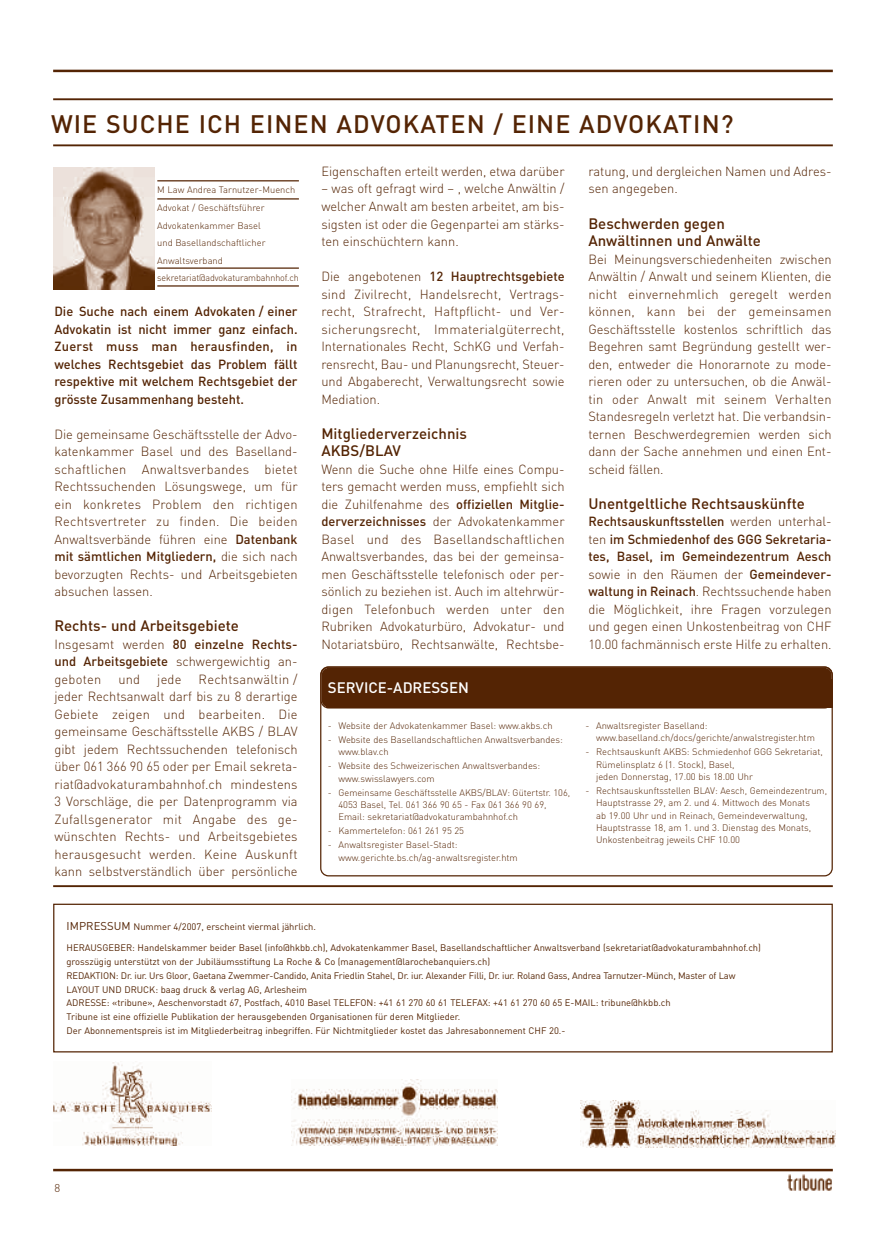
<style>
.page{position:relative;width:886px;height:1241px;background:#fff}
.page>*{position:absolute;margin:0;border:0;box-sizing:border-box;transform-origin:0 0}
.t1{font:500 25px "DIN";letter-spacing:.04em;color:#542404}
.t2{font:500 15px/17.5px "DIN";color:#542404}
.t3{font:500 15px "DIN";color:#fff}
.t4{font:300 13.12px/17.5px "DIN";color:#542404;text-align:justify}
.t5{font:500 13.12px/17.5px "DIN";color:#542404;text-align:justify}
.t6{font:300 11.25px "DIN";color:#542404}
.t7{font:300 9.38px/12.2px "DIN";color:#542404}
.t8{font:9.38px/13.8px "DIN";color:#542404}
.s1{font-weight:500}
.s2{font-size:11.25px}
</style>
<div class="page">
<hr style="left:53px;top:70px;width:780px;height:2px;background:#542404">
<hr style="left:53px;top:1168px;width:780px;height:3px;background:#542404">
<img style="left:787px;top:1174px;width:45px;height:17px">
<hr style="left:53px;top:98px;width:780px;height:2px;background:#542404">
<hr style="left:53px;top:144px;width:780px;height:2px;background:#542404">
<div style="left:53px;top:903px;width:780px;height:149px;border:1px solid #542404"></div>
<hr style="left:53px;top:885px;width:780px;height:1px;background:#542404">
<img style="left:53px;top:1062px;width:159px;height:83px">
<img style="left:292px;top:1079px;width:206px;height:66px">
<img style="left:580px;top:1100px;width:255px;height:47px">
<img style="left:53px;top:167px;width:101px;height:123px">
<hr style="left:157px;top:180px;width:142px;height:1px;background:#542404">
<hr style="left:157px;top:198px;width:142px;height:1px;background:#542404">
<hr style="left:157px;top:267px;width:142px;height:2px;background:#542404">
<hr style="left:157px;top:285px;width:142px;height:1px;background:#542404">
<svg style="left:320px;top:708px;width:513px;height:168px"></svg>
<svg style="left:320px;top:666px;width:513px;height:42px;background:#572909"></svg>
<div style="left:327px;top:720px;width:502px;height:152px;background:#fff"></div>
<div style="left:327px;top:679px;width:506px;height:28px;background:#542404"></div>
<h1 class="t1" style="left:51px;top:115px;width:684px">WIE SUCHE ICH EINEN ADVOKATEN / EINE ADVOKATIN?</h1>
<p class="t7" style="left:157px;top:182px;width:143px;line-height:17.5px">M Law Andrea Tarnutzer-Muench<br>Advokat / Geschäftsführer<br>Advokatenkammer Basel<br>und Basellandschaftlicher<br>Anwaltsverband sekretariat@advokaturambahnhof.ch</p>
<p class="t5" style="left:54px;top:304px;width:245px">Die Suche nach einem Advokaten / einer Advokatin ist nicht immer ganz einfach.<br>Zuerst muss man herausfinden, in welches Rechtsgebiet das Problem fällt respektive mit welchem Rechtsgebiet der grösste Zusammenhang besteht.</p>
<p class="t4" style="left:54px;top:426px;width:245px">Die gemeinsame Geschäftsstelle der Advo&shy;katenkammer Basel und des Baselland&shy;schaftlichen Anwaltsverbandes bietet Rechtssuchenden Lösungswege, um für ein konkretes Problem den richtigen Rechtsvertreter zu finden. Die beiden Anwaltsverbände führen eine <span class="s1">Datenbank mit sämtlichen Mitgliedern,</span> die sich nach bevorzugten Rechts- und Arbeitsgebieten absuchen lassen.</p>
<p class="t2" style="left:54px;top:618px;width:186px">Rechts- und Arbeitsgebiete</p>
<p class="t4" style="left:54px;top:636px;width:245px">Insgesamt werden <span class="s1">80 einzelne Rechts&shy;und Arbeitsgebiete</span> schwergewichtig an&shy;geboten</p>
<p class="t4" style="left:54px;top:671px;width:245px;text-indent:144px">Rechtsanwältin / jeder Rechtsanwalt darf bis zu 8 derartige Gebiete zeigen und bearbeiten. Die gemeinsame Geschäftsstelle AKBS / BLAV gibt jedem Rechtssuchenden telefonisch über 061 366 90 65 oder per Email sekreta&shy;riat@advokaturambahnhof.ch mindestens 3 Vorschläge, die per Datenprogramm via Zufallsgenerator mit Angabe des ge&shy;wünschten Rechts- und Arbeitsgebietes herausgesucht werden. Keine Auskunft kann selbstverständlich über persönliche</p>
<p class="t4" style="left:118px;top:671px;width:23px">und</p>
<p class="t4" style="left:157px;top:671px;width:26px">jede</p>
<p class="t4" style="left:321px;top:164px;width:245px">Eigenschaften erteilt werden, etwa darüber</p>
<p class="t4" style="left:321px;top:181px;width:245px">– was oft gefragt wird – , welche Anwältin / welcher Anwalt am besten arbeitet, am bis&shy;sigsten ist oder die Gegenpartei am stärks&shy;ten einschüchtern kann.</p>
<p class="t4" style="left:321px;top:269px;width:245px">Die angebotenen <span class="s1">12 Hauptrechtsgebiete </span>sind Zivilrecht, Handelsrecht, Vertrags&shy;recht, Strafrecht, Haftpflicht- und Ver&shy;sicherungsrecht, Immaterialgüterrecht, Internationales Recht, SchKG und Verfah&shy;rensrecht, Bau- und Planungsrecht, Steuer&shy;und Abgaberecht, Verwaltungsrecht sowie Mediation.</p>
<p class="t2" style="left:321px;top:426px;width:147px">Mitgliederverzeichnis<br>AKBS/BLAV</p>
<p class="t4" style="left:321px;top:461px;width:245px">Wenn die Suche ohne Hilfe eines Compu&shy;ters gemacht werden muss, empfiehlt sich die Zuhilfenahme des <span class="s1">offiziellen Mitglie&shy;derverzeichnisses</span> der Advokatenkammer Basel und des Basellandschaftlichen Anwaltsverbandes, das bei der gemeinsa&shy;men Geschäftsstelle telefonisch oder per&shy;sönlich zu beziehen ist. Auch im altehrwür&shy;digen Telefonbuch werden unter den Rubriken Advokaturbüro, Advokatur- und Notariatsbüro, Rechtsanwälte, Rechtsbe-</p>
<p class="t3" style="left:328px;top:681px;width:143px">SERVICE-ADRESSEN</p>
<p class="t7" style="left:328px;top:720px;width:226px">- Website der Advokatenkammer Basel: www.akbs.ch</p>
<p class="t7" style="left:338px;top:734px;width:226px;text-indent:-11px">- Website des Basellandschaftlichen Anwaltsverbandes: www.blav.ch</p>
<p class="t7" style="left:338px;top:761px;width:203px;text-indent:-11px">- Website des Schweizerischen Anwaltsverbandes: www.swisslawyers.com</p>
<p class="t7" style="left:338px;top:787px;width:233px;text-indent:-11px">- Gemeinsame Geschäftsstelle AKBS/BLAV: Gütertstr. 106,<br>4053 Basel, Tel. 061 366 90 65 - Fax 061 366 90 69,<br>Email: sekretariat@advokaturambahnhof.ch</p>
<p class="t7" style="left:328px;top:825px;width:138px">- Kammertelefon: 061 261 95 25</p>
<p class="t7" style="left:338px;top:839px;width:181px;text-indent:-11px">- Anwaltsregister Basel-Stadt: www.gerichte.bs.ch/ag-anwaltsregister.htm</p>
<p class="t4" style="left:588px;top:164px;width:245px">ratung, und dergleichen Namen und Adres&shy;sen angegeben.</p>
<p class="t2" style="left:588px;top:216px;width:174px">Beschwerden gegen<br>Anwältinnen und Anwälte</p>
<p class="t4" style="left:588px;top:251px;width:245px">Bei Meinungsverschiedenheiten zwischen Anwältin / Anwalt und seinem Klienten, die nicht einvernehmlich geregelt werden können, kann bei der gemeinsamen Geschäftsstelle kostenlos schriftlich das Begehren samt Begründung gestellt wer&shy;den, entweder die Honorarnote zu mode&shy;rieren oder zu untersuchen, ob die Anwäl&shy;tin oder Anwalt mit seinem Verhalten Standesregeln verletzt hat. Die verbandsin&shy;ternen Beschwerdegremien werden sich dann der Sache annehmen und einen Ent&shy;scheid fällen.</p>
<p class="t2" style="left:588px;top:496px;width:218px">Unentgeltliche Rechtsauskünfte</p>
<p class="t4" style="left:588px;top:514px;width:245px"><span class="s1">Rechtsauskunftsstellen</span> werden unterhal&shy;ten <span class="s1">im Schmiedenhof des GGG Sekretaria&shy;tes, Basel, im Gemeindezentrum Aesch </span>sowie in den Räumen der <span class="s1">Gemeindever&shy;waltung in Reinach</span>. Rechtssuchende haben die Möglichkeit, ihre Fragen vorzulegen und gegen einen Unkostenbeitrag von CHF 10.00 fachmännisch erste Hilfe zu erhalten.</p>
<p class="t7" style="left:596px;top:720px;width:220px;text-indent:-11px">- Anwaltsregister Baselland: www.baselland.ch/docs/gerichte/anwalstregister.htm</p>
<p class="t7" style="left:596px;top:747px;width:228px;text-indent:-11px">- Rechtsauskunft AKBS: Schmiedenhof GGG Sekretariat,<br>Rümelinsplatz 6 (1. Stock), Basel,<br>jeden Donnerstag, 17.00 bis 18.00 Uhr</p>
<p class="t7" style="left:596px;top:785px;width:232px;text-indent:-11px">- Rechtsauskunftsstellen BLAV: Aesch, Gemeindezentrum, Hauptstrasse 29, am 2. und 4. Mittwoch des Monats<br>ab 19.00 Uhr und in Reinach, Gemeindeverwaltung, Hauptstrasse 18, am 1. und 3. Dienstag des Monats, Unkostenbeitrag jeweils CHF 10.00</p>
<p class="t8" style="left:67px;top:921px;width:251px"><span class="s2">IMPRESSUM</span> Nummer 4/2007, erscheint viermal jährlich.</p>
<p class="t8" style="left:67px;top:942px;width:696px">HERAUSGEBER: Handelskammer beider Basel (info@hkbb.ch), Advokatenkammer Basel, Basellandschaftlicher Anwaltsverband (sekretariat@advokaturambahnhof.ch) grosszügig unterstützt von der Jubiläumsstiftung La Roche &amp; Co (management@larochebanquiers.ch)<br>REDAKTION: Dr. iur. Urs Gloor, Gaetana Zwemmer-Candido, Anita Friedlin Stahel, Dr. iur. Alexander Filli, Dr. iur. Roland Gass, Andrea Tarnutzer-Münch, Master of Law LAYOUT UND DRUCK: baag druck &amp; verlag AG, Arlesheim<br>ADRESSE: «tribune», Aeschenvorstadt 67, Postfach, 4010 Basel TELEFON: +41 61 270 60 61 TELEFAX: +41 61 270 60 65 E-MAIL: tribune@hkbb.ch<br>Tribune ist eine offizielle Publikation der herausgebenden Organisationen für deren Mitglieder.<br>Der Abonnementspreis ist im Mitgliederbeitrag inbegriffen. Für Nichtmitglieder kostet das Jahresabonnement CHF 20.-</p>
<p class="t6" style="left:54px;top:1183px;width:7px">8</p>
</div>
